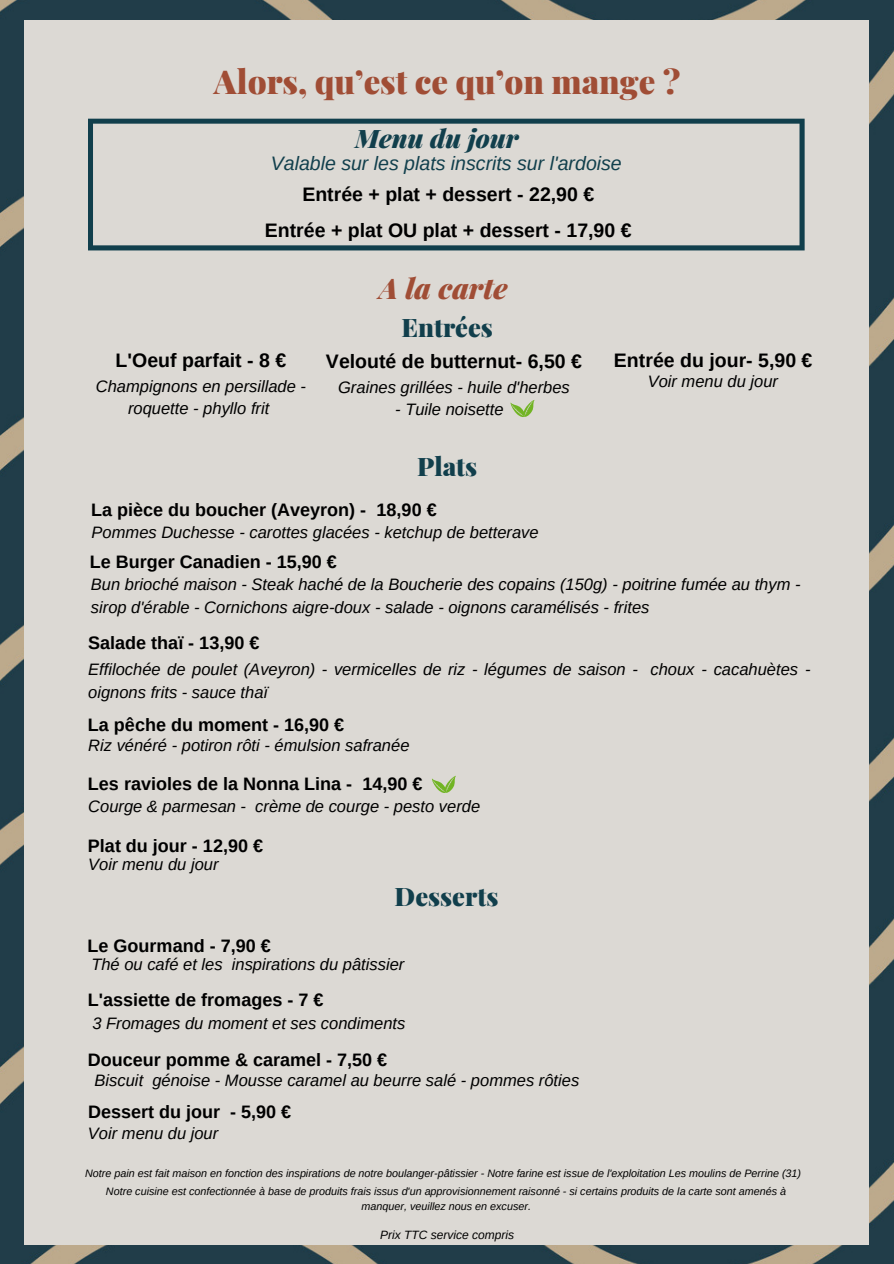
<style>
.page{position:relative;width:894px;height:1264px;background:#fff}
.page>*{position:absolute;margin:0;border:0;box-sizing:border-box;transform-origin:0 0}
.t1{font:900 33px "Playfair Display";color:#a04d35}
.t2{font:italic 900 28.5px "Playfair Display";color:#a04d35}
.t3{font:900 25.5px "Playfair Display";color:#113f4c}
.t4{font:italic 900 25.5px "Playfair Display";color:#113f4c}
.t5{font:700 19.5px/36px "Arimo";color:#000;text-align:center}
.t6{font:italic 19.5px "Arimo";color:#113f4c}
.t7{font:700 18px "Arimo";color:#000}
.t8{font:italic 16.5px/22.5px "Arimo";color:#000}
.t9{font:italic 12px "Arimo";color:#000}
.t10{font:italic 10.8px/14.4px "Arimo";color:#000;text-align:center}
</style>
<div class="page">
<img style="left:0;top:0;width:893px;height:1263px">
<div style="left:25px;top:20px;width:843px;height:1224px;background:#dcd9d4"></div>
<svg style="left:88px;top:119px;width:716px;height:131px"></svg>
<svg style="left:432px;top:775px;width:24px;height:18px"></svg>
<svg style="left:510px;top:400px;width:24px;height:17px"></svg>
<h1 class="t1" style="left:214px;top:58px;width:468px">Alors, qu’est ce qu’on mange ?</h1>
<h3 class="t4" style="left:355px;top:120px;width:165px">Menu du jour</h3>
<p class="t6" style="left:271px;top:152px;width:352px">Valable sur les plats inscrits sur l'ardoise</p>
<p class="t5" style="left:265px;top:176px;width:368px">Entrée + plat + dessert - 22,90 €<br>Entrée + plat OU plat + dessert - 17,90 €</p>
<p class="t5" style="left:116px;top:342px;width:172px">L'Oeuf parfait - 8 €</p>
<p class="t8" style="left:96px;top:375px;width:212px;text-align:center">Champignons en persillade - roquette - phyllo frit</p>
<h2 class="t2" style="left:379px;top:268px;width:130px">A la carte</h2>
<h3 class="t3" style="left:401px;top:309px;width:93px">Entrées</h3>
<p class="t5" style="left:326px;top:343px;width:257px">Velouté de butternut- 6,50 €</p>
<p class="t8" style="left:338px;top:375px;width:233px">Graines grillées - huile d'herbes</p>
<p class="t8" style="left:395px;top:398px;width:110px">- Tuile noisette</p>
<h3 class="t3" style="left:417px;top:448px;width:62px">Plats</h3>
<p class="t5" style="left:613px;top:342px;width:200px">Entrée du jour- 5,90 €</p>
<p class="t8" style="left:647px;top:370px;width:132px">Voir menu du jour</p>
<p class="t7" style="left:91px;top:499px;width:347px">La pièce du boucher (Aveyron) - 18,90 €</p>
<p class="t7" style="left:90px;top:552px;width:249px">Le Burger Canadien - 15,90 €</p>
<p class="t8" style="left:92px;top:521px;width:448px">Pommes Duchesse - carottes glacées - ketchup de betterave</p>
<p class="t8" style="left:91px;top:573px;width:711px">Bun brioché maison - Steak haché de la Boucherie des copains (150g) - poitrine fumée au thym - sirop d'érable - Cornichons aigre-doux - salade - oignons caramélisés - frites</p>
<p class="t7" style="left:88px;top:632px;width:173px">Salade thaï - 13,90 €</p>
<p class="t8" style="left:88px;top:658px;width:723px">Effilochée de poulet (Aveyron) - vermicelles de riz - légumes de saison - choux - cacahuètes - oignons frits - sauce thaï</p>
<p class="t7" style="left:88px;top:714px;width:258px">La pêche du moment - 16,90 €</p>
<p class="t8" style="left:88px;top:734px;width:323px">Riz vénéré - potiron rôti - émulsion safranée</p>
<p class="t7" style="left:88px;top:773px;width:336px">Les ravioles de la Nonna Lina - 14,90 €</p>
<p class="t8" style="left:88px;top:795px;width:393px">Courge &amp; parmesan - crème de courge - pesto verde</p>
<p class="t7" style="left:88px;top:835px;width:176px">Plat du jour - 12,90 €</p>
<p class="t8" style="left:88px;top:853px;width:132px">Voir menu du jour</p>
<h3 class="t3" style="left:394px;top:878px;width:105px">Desserts</h3>
<p class="t7" style="left:88px;top:935px;width:185px">Le Gourmand - 7,90 €</p>
<p class="t7" style="left:88px;top:990px;width:237px">L'assiette de fromages - 7 €</p>
<p class="t8" style="left:92px;top:1011px;width:314px">3 Fromages du moment et ses condiments</p>
<p class="t8" style="left:91px;top:952px;width:314px">Thé ou café et les inspirations du pâtissier</p>
<p class="t7" style="left:88px;top:1049px;width:301px">Douceur pomme &amp; caramel - 7,50 €</p>
<p class="t8" style="left:95px;top:1068px;width:486px">Biscuit génoise - Mousse caramel au beurre salé - pommes rôties</p>
<p class="t7" style="left:88px;top:1102px;width:205px">Dessert du jour - 5,90 €</p>
<p class="t8" style="left:88px;top:1121px;width:132px">Voir menu du jour</p>
<p class="t10" style="left:85px;top:1166px;width:717px">Notre pain est fait maison en fonction des inspirations de notre boulanger-pâtissier - Notre farine est issue de l'exploitation Les moulins de Perrine (31)</p>
<p class="t10" style="left:106px;top:1184px;width:681px">Notre cuisine est confectionnée à base de produits frais issus d'un approvisionnement raisonné - si certains produits de la carte sont amenés à manquer, veuillez nous en excuser.</p>
<p class="t9" style="left:380px;top:1227px;width:136px">Prix TTC service compris</p>
</div>
